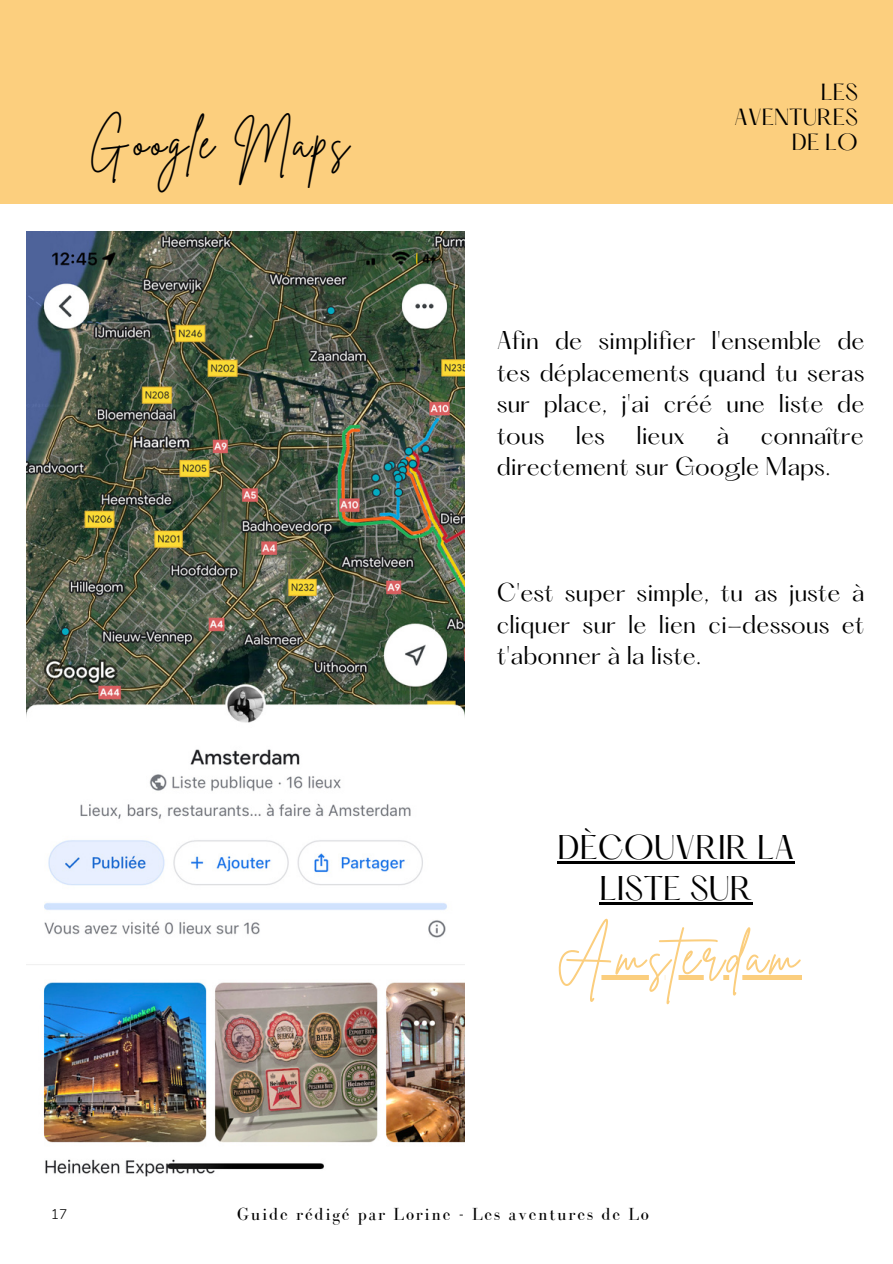
<style>
.page{position:relative;width:893px;height:1264px;background:#fff}
.page>*{position:absolute;margin:0;border:0;box-sizing:border-box;transform-origin:0 0}
.t1{font:52.5px "Brittany Signature";letter-spacing:.07em;color:#fbce7e}
.t2{font:45px "Brittany Signature";letter-spacing:.07em;color:#000}
.t3{font:30px/41.5px "Hatton";color:#000;text-align:center}
.t4{font:22.5px/31.5px "Hatton";color:#000;text-align:justify}
.t5{font:20.4px/24.8px "Hatton";color:#000;text-align:right}
.t6{font:18px "Bodoni FLF";letter-spacing:.095em;color:#000}
.t7{font:300 13.8px "Nunito";color:#000}
</style>
<div class="page">
<div style="left:0;top:0;width:892px;height:204px;background:#fccf7e"></div>
<img style="left:27px;top:231px;width:437px;height:945px">
<hr style="left:557px;top:861px;width:237px;height:2px;background:#000">
<hr style="left:599px;top:902px;width:153px;height:2px;background:#000">
<svg style="left:601px;top:975px;width:200px;height:4px"></svg>
<p class="t2" style="left:89px;top:113px;width:261px">Google Maps</p>
<p class="t5" style="left:734px;top:82px;width:125px">LES<br>AVENTURES</p>
<p class="t5" style="left:791px;top:132px;width:68px">DE LO</p>
<p class="t4" style="left:496px;top:327px;width:369px">Afin de simplifier l'ensemble de tes déplacements quand tu seras sur place, j'ai créé une liste de tous</p>
<p class="t4" style="left:576px;top:421px;width:31px">les</p>
<p class="t4" style="left:636px;top:421px;width:50px">lieux</p>
<p class="t4" style="left:716px;top:421px;width:14px">à</p>
<p class="t4" style="left:496px;top:421px;width:368px;text-indent:264px">connaître directement sur Google Maps.</p>
<p class="t4" style="left:496px;top:579px;width:369px">C'est super simple, tu as juste à cliquer sur le lien ci-dessous et t'abonner à la liste.</p>
<p class="t3" style="left:557px;top:829px;width:239px">DÈCOUVRIR LA<br>LISTE SUR</p>
<p class="t1" style="left:556px;top:921px;width:243px">Amsterdam</p>
<p class="t7" style="left:51px;top:1204px;width:18px">17</p>
<p class="t6" style="left:237px;top:1204px;width:413px">Guide rédigé par Lorine - Les aventures de Lo</p>
</div>
